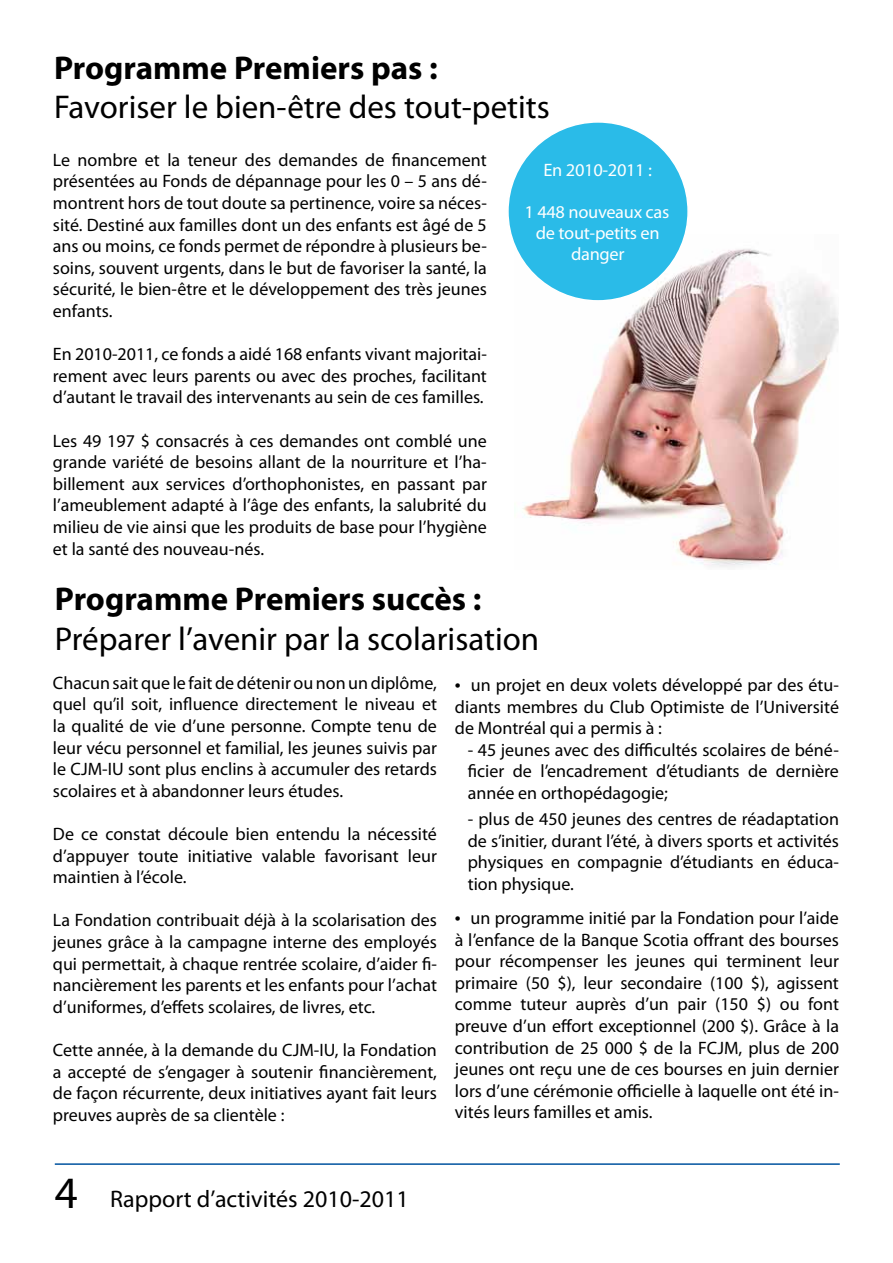
<style>
.page{position:relative;width:893px;height:1263px;background:#fff}
.page>*{position:absolute;margin:0;border:0;box-sizing:border-box;transform-origin:0 0}
.t1{font:33px "Myriad Pro";color:#000}
.t2{font:700 33px "Myriad Pro";color:#000}
.t3{font:24px "Myriad Pro";color:#000}
.t4{font:18px/21.6px "Myriad Pro";color:#000;text-align:justify}
.t5{font:18px/21px "Myriad Pro";color:#fff;text-align:center}
.s1{font-size:21px}
.s2{font-size:45px}
</style>
<div class="page">
<hr style="left:55px;top:1163px;width:785px;height:2px;background:#00539f">
<img style="left:522px;top:249px;width:316px;height:318px">
<div style="left:508px;top:122px;width:180px;height:179px;background:#2abbe8;border-radius:50%"></div>
<h1 class="t2" style="left:54px;top:46px;width:385px">Programme Premiers pas :</h1>
<h1 class="t1" style="left:54px;top:87px;width:497px">Favoriser le bien-être des tout-petits</h1>
<p class="t5" style="left:544px;top:159px;width:110px">En 2010-2011 :</p>
<p class="t5" style="left:524px;top:201px;width:147px">1 448 nouveaux cas de tout-petits en danger</p>
<p class="t4" style="left:53px;top:149px;width:435px">Le nombre et la teneur des demandes de financement présentées au Fonds de dépannage pour les 0 – 5 ans dé&shy;montrent hors de tout doute sa pertinence, voire sa néces&shy;sité. Destiné aux familles dont un des enfants est âgé de 5 ans ou moins, ce fonds permet de répondre à plusieurs be&shy;soins, souvent urgents, dans le but de favoriser la santé, la sécurité, le bien-être et le développement des très jeunes enfants.</p>
<p class="t4" style="left:53px;top:343px;width:435px">En 2010-2011, ce fonds a aidé 168 enfants vivant majoritai&shy;rement avec leurs parents ou avec des proches, facilitant d’autant le travail des intervenants au sein de ces familles.</p>
<p class="t4" style="left:53px;top:429px;width:435px">Les 49 197 $ consacrés à ces demandes ont comblé une grande variété de besoins allant de la nourriture et l’ha&shy;billement aux services d’orthophonistes, en passant par l’ameublement adapté à l’âge des enfants, la salubrité du milieu de vie ainsi que les produits de base pour l’hygiène et la santé des nouveau-nés.</p>
<h1 class="t2" style="left:55px;top:577px;width:428px">Programme Premiers succès :</h1>
<h1 class="t1" style="left:55px;top:618px;width:486px">Préparer l’avenir par la scolarisation</h1>
<p class="t4" style="left:53px;top:672px;width:386px">Chacun sait que le fait de détenir ou non un diplôme, quel qu’il soit, influence directement le niveau et la qualité de vie d’une personne. Compte tenu de leur vécu personnel et familial, les jeunes suivis par le CJM-IU sont plus enclins à accumuler des retards scolaires et à abandonner leurs études.</p>
<p class="t4" style="left:53px;top:823px;width:385px">De ce constat découle bien entendu la nécessité d’appuyer toute initiative valable favorisant leur maintien à l’école.</p>
<p class="t4" style="left:53px;top:909px;width:386px">La Fondation contribuait déjà à la scolarisation des jeunes grâce à la campagne interne des employés qui permettait, à chaque rentrée scolaire, d’aider fi&shy;nancièrement les parents et les enfants pour l’achat d’uniformes, d’effets scolaires, de livres, etc.</p>
<p class="t4" style="left:53px;top:1039px;width:386px">Cette année, à la demande du CJM-IU, la Fondation a accepté de s’engager à soutenir financièrement, de façon récurrente, deux initiatives ayant fait leurs preuves auprès de sa clientèle :</p>
<p class="t4" style="left:455px;top:674px;width:386px"><span class="s1">•</span> un projet en deux volets développé par des étu&shy;diants membres du Club Optimiste de l’Université de Montréal qui a permis à :</p>
<p class="t4" style="left:468px;top:739px;width:373px">- 45 jeunes avec des difficultés scolaires de béné&shy;ficier de l’encadrement d’étudiants de dernière année en orthopédagogie;</p>
<p class="t4" style="left:468px;top:808px;width:373px">- plus de 450 jeunes des centres de réadaptation de s’initier, durant l’été, à divers sports et activités physiques en compagnie d’étudiants en éduca&shy;tion physique.</p>
<p class="t4" style="left:455px;top:907px;width:386px"><span class="s1">•</span> un programme initié par la Fondation pour l’aide à l’enfance de la Banque Scotia offrant des bourses pour récompenser les jeunes qui terminent leur primaire (50 $), leur secondaire (100 $), agissent comme tuteur auprès d’un pair (150 $) ou font preuve d’un effort exceptionnel (200 $). Grâce à la contribution de 25 000 $ de la FCJM, plus de 200 jeunes ont reçu une de ces bourses en juin dernier lors d’une cérémonie officielle à laquelle ont été in&shy;vités leurs familles et amis.</p>
<h2 class="t3" style="left:55px;top:1184px;width:355px"><span class="s2">4</span> Rapport d’activités 2010-2011</h2>
</div>
